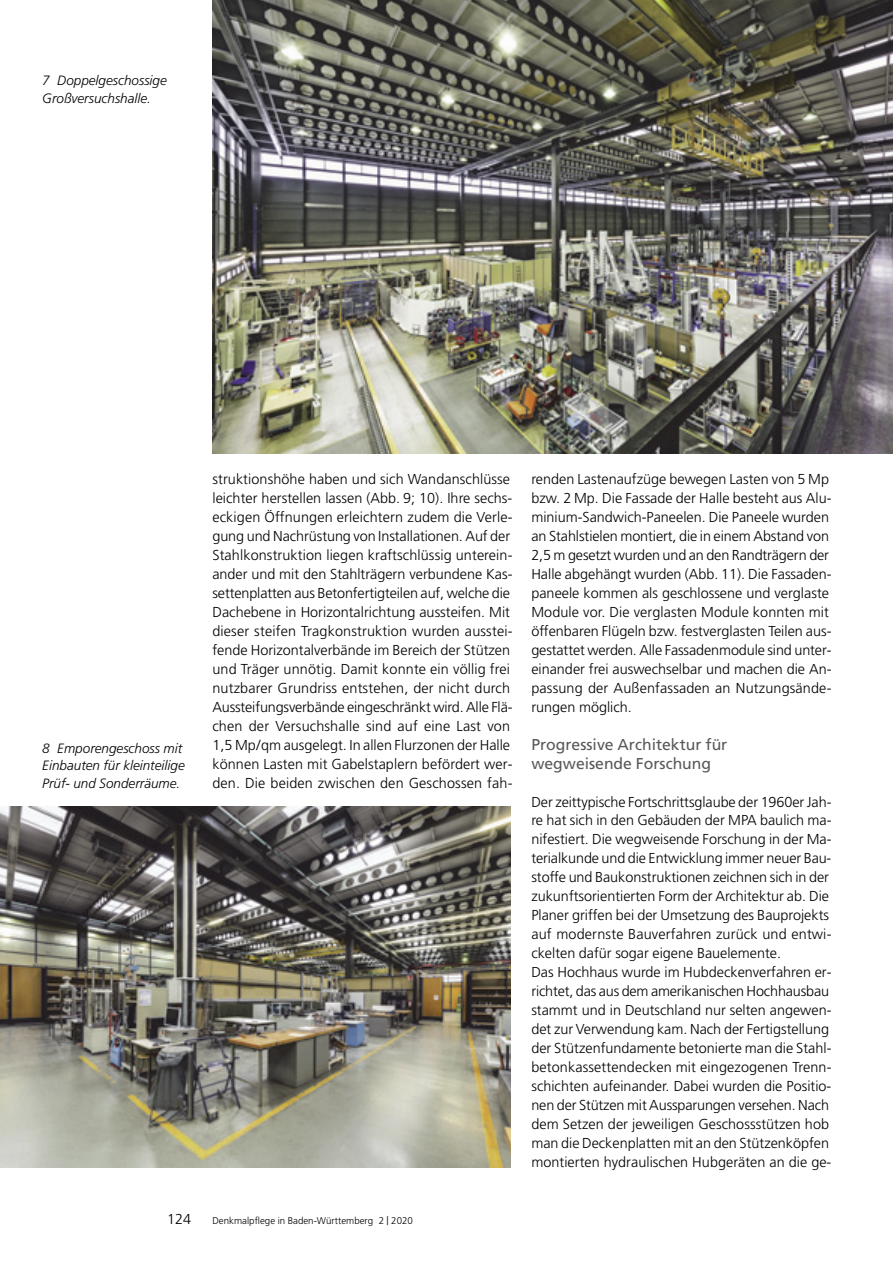
<style>
.page{position:relative;width:893px;height:1263px;background:#fff}
.page>*{position:absolute;margin:0;border:0;box-sizing:border-box;transform-origin:0 0}
.t1{font:15.75px/19px "Frutiger";color:#595959}
.t2{font:300 14.4px/19px "Frutiger";color:#000}
.t3{font:italic 300 13.5px/17.2px "Frutiger";color:#000}
.t4{font:300 9.75px "Frutiger";color:#000}
.s1{font-size:12px}
</style>
<div class="page">
<img style="left:212px;top:0;width:680px;height:454px">
<img style="left:0;top:807px;width:510px;height:360px">
<p class="t3" style="left:42px;top:73px;width:126px">7 Doppelgeschossige<br>Großversuchshalle.</p>
<p class="t3" style="left:42px;top:741px;width:144px">8 Emporengeschoss mit<br>Einbauten für kleinteilige<br>Prüf- und Sonderräume.</p>
<p class="t2" style="left:167px;top:1211px;width:26px">124</p>
<p class="t2" style="left:212px;top:470px;width:302px">struktionshöhe haben und sich Wandanschlüsse leichter herstellen lassen (Abb. 9; 10). Ihre sechs&shy;eckigen Öffnungen erleichtern zudem die Verle&shy;gung und Nachrüstung von Installationen. Auf der Stahlkonstruktion liegen kraftschlüssig unterein&shy;ander und mit den Stahlträgern verbundene Kas&shy;settenplatten aus Betonfertigteilen auf, welche die Dachebene in Horizontalrichtung aussteifen. Mit dieser steifen Tragkonstruktion wurden ausstei&shy;fende Horizontalverbände im Bereich der Stützen und Träger unnötig. Damit konnte ein völlig frei nutzbarer Grundriss entstehen, der nicht durch Aussteifungsverbände eingeschränkt wird. Alle Flä&shy;chen der Versuchshalle sind auf eine Last von 1,5 Mp/ qm ausgelegt. In allen Flurzonen der Halle können Lasten mit Gabelstaplern befördert wer&shy;den. Die beiden zwischen den Geschossen fah-</p>
<p class="t2" style="left:531px;top:470px;width:302px">renden Lastenaufzüge bewegen Lasten von 5 Mp bzw. 2 Mp. Die Fassade der Halle besteht aus Alu&shy;minium-Sandwich-Paneelen. Die Paneele wurden an Stahlstielen montiert, die in einem Abstand von 2,5 m gesetzt wurden und an den Randträgern der Halle abgehängt wurden (Abb. 11). Die Fassaden&shy;paneele kommen als geschlossene und verglaste Module vor. Die verglasten Module konnten mit öffenbaren Flügeln bzw. festverglasten Teilen aus&shy;gestattet werden. Alle Fassadenmodule sind unter&shy;einander frei auswechselbar und machen die An&shy;passung der Außenfassaden an Nutzungsände&shy;rungen möglich.</p>
<p class="t1" style="left:531px;top:736px;width:198px">Progressive Architektur für wegweisende Forschung</p>
<p class="t2" style="left:531px;top:793px;width:302px">Der zeittypische Fortschrittsglaube der 1960er Jah - re hat sich in den Gebäuden der MPA baulich ma&shy;nifestiert. Die wegweisende Forschung in der Ma&shy;terialkunde und die Entwicklung immer neuer Bau&shy;stoffe und Baukonstruktionen zeichnen sich in der zukunftsorientierten Form der Architektur ab. Die Planer griffen bei der Umsetzung des Bauprojekts auf modernste Bauverfahren zurück und entwi&shy;ckelten dafür sogar eigene Bauelemente.<br>Das Hochhaus wurde im Hubdeckenverfahren er&shy;richtet, das aus dem amerikanischen Hochhausbau stammt und in Deutschland nur selten angewen&shy;det zur Verwendung kam. Nach der Fertigstellung der Stützenfundamente betonierte man die Stahl&shy;betonkassettendecken mit eingezogenen Trenn&shy;schichten aufeinander. Dabei wurden die Positio&shy;nen der Stützen mit Aussparungen versehen. Nach dem Setzen der jeweiligen Geschossstützen hob man die Deckenplatten mit an den Stützenköpfen montierten hydraulischen Hubgeräten an die ge-</p>
<p class="t4" style="left:212px;top:1217px;width:202px">Denkmalpflege in Baden-Württemberg 2 <span class="s1">|</span> 2020</p>
</div>
